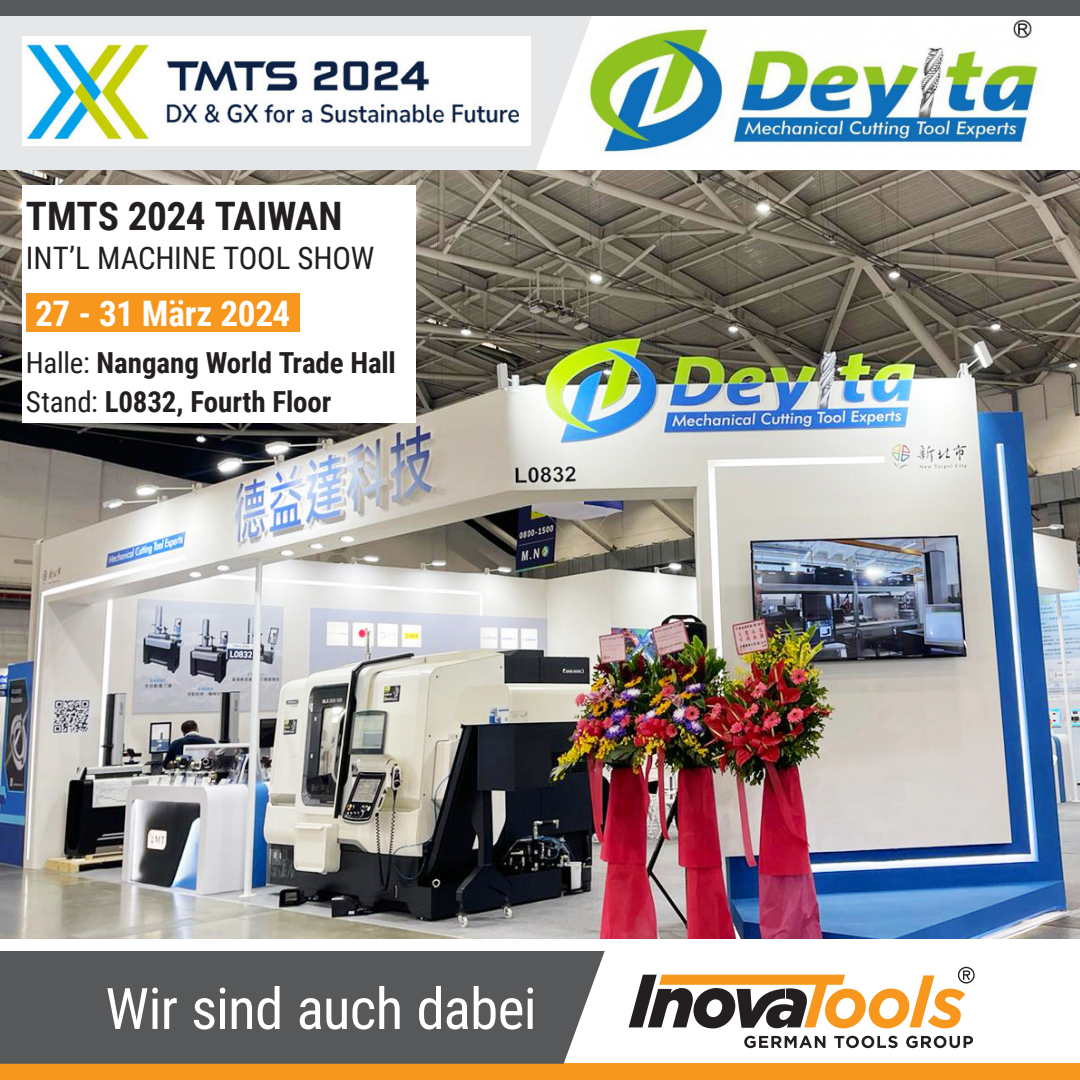
<style>
.page{position:relative;width:1080px;height:1080px;background:#fff}
.page>*{position:absolute;margin:0;border:0;box-sizing:border-box;transform-origin:0 0}
.t1{font:57.3px "Roboto Condensed";letter-spacing:-.015em;color:#fff}
.t2{font:40.1px "Roboto Condensed";letter-spacing:-.01em;color:#fff}
.t3{font:700 39.2px "Roboto Condensed";letter-spacing:-.005em;color:#231f20}
.t4{font:700 35.2px "Roboto Condensed";letter-spacing:-.01em;color:#fff}
.t5{font:31px "Roboto Condensed";letter-spacing:-.01em;color:#231f20}
.t6{font:700 29px "Roboto Condensed";letter-spacing:-.005em;color:#231f20}
.s1{font-weight:400}
</style>
<div class="page">
<img style="left:598px;top:19px;width:443px;height:136px">
<svg style="left:0;top:15px;width:598px;height:155px;background:#e6e7e7"></svg>
<div style="left:0;top:0;width:1080px;height:15px;background:#57585a"></div>
<div style="left:0;top:1064px;width:1080px;height:16px;background:#f7971d"></div>
<img style="left:0;top:170px;width:1080px;height:769px">
<div style="left:0;top:951px;width:605px;height:113px;background:#57585a"></div>
<svg style="left:744px;top:1036px;width:81px;height:12px"></svg>
<svg style="left:834px;top:1036px;width:64px;height:12px"></svg>
<svg style="left:906px;top:1036px;width:67px;height:12px"></svg>
<svg style="left:629px;top:967px;width:346px;height:61px"></svg>
<div style="left:22px;top:185px;width:394px;height:238px;background:#fff"></div>
<div style="left:26px;top:293px;width:274px;height:39px;background:#f7971d"></div>
<img style="left:22px;top:36px;width:508px;height:110px">
<p class="t3" style="left:26px;top:188px;width:318px">TMTS 2024 TAIWAN</p>
<p class="t5" style="left:26px;top:236px;width:350px">INT’L MACHINE TOOL SHOW</p>
<p class="t4" style="left:35px;top:289px;width:257px">27 - 31 März 2024</p>
<p class="t6" style="left:26px;top:343px;width:371px"><span class="s1">Halle:</span> Nangang World Trade Hall</p>
<p class="t6" style="left:26px;top:381px;width:307px"><span class="s1">Stand:</span> L0832, Fourth Floor</p>
<p class="t1" style="left:105px;top:968px;width:433px">Wir sind auch dabei</p>
<p class="t2" style="left:129px;top:997px;width:306px">Wir sind auch dabei</p>
</div>
